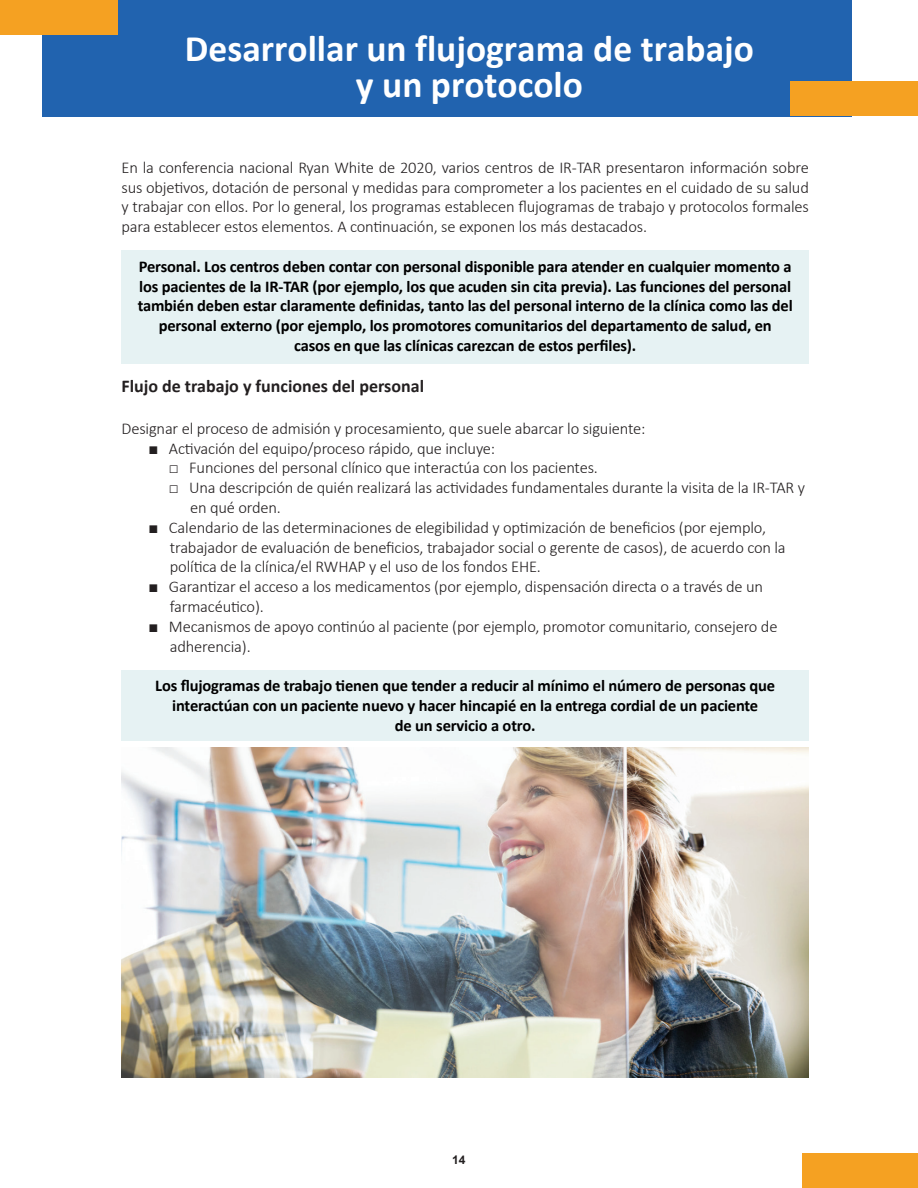
<style>
.page{position:relative;width:918px;height:1188px;background:#fff}
.page>*{position:absolute;margin:0;border:0;box-sizing:border-box;transform-origin:0 0}
.t1{font:700 37.5px/36px "Calibri";color:#fff;text-align:center}
.t2{font:700 18px "Calibri";color:#231f20}
.t3{font:300 16.5px/19.8px "Calibri";letter-spacing:-.01em;color:#231f20}
.t4{font:700 16.5px/19.8px "Calibri";letter-spacing:-.01em;color:#000;text-align:center}
.t5{font:700 12px "Arial";color:#231f20}
.s1{font-family:"Arial";font-weight:700}
</style>
<div class="page">
<div style="left:42px;top:0;width:810px;height:116px;background:#2163af"></div>
<div style="left:0;top:0;width:117px;height:35px;background:#f5a122"></div>
<div style="left:790px;top:81px;width:128px;height:35px;background:#f5a122"></div>
<div style="left:122px;top:250px;width:687px;height:114px;background:#e6f2f3"></div>
<div style="left:122px;top:670px;width:687px;height:71px;background:#e6f2f3"></div>
<div style="left:802px;top:1153px;width:116px;height:35px;background:#f5a122"></div>
<img style="left:122px;top:748px;width:687px;height:330px">
<h1 class="t1" style="left:185px;top:29px;width:571px">Desarrollar un flujograma de trabajo y un protocolo</h1>
<p class="t3" style="left:122px;top:157px;width:689px;text-align:justify">En la conferencia nacional Ryan White de 2020, varios centros de IR-TAR presentaron información sobre sus objetivos, dotación de personal y medidas para comprometer a los pacientes en el cuidado de su salud y trabajar con ellos. Por lo general, los programas establecen flujogramas de trabajo y protocolos formales para establecer estos elementos. A continuación, se exponen los más destacados.</p>
<p class="t4" style="left:138px;top:256px;width:657px">Personal. Los centros deben contar con personal disponible para atender en cualquier momento a los pacientes de la IR-TAR (por ejemplo, los que acuden sin cita previa). Las funciones del personal también deben estar claramente definidas, tanto las del personal interno de la clínica como las del personal externo (por ejemplo, los promotores comunitarios del departamento de salud, en<br>casos en que las clínicas carezcan de estos perfiles).</p>
<p class="t2" style="left:122px;top:374px;width:304px">Flujo de trabajo y funciones del personal</p>
<p class="t3" style="left:122px;top:418px;width:526px">Designar el proceso de admisión y procesamiento, que suele abarcar lo siguiente:</p>
<p class="t3" style="left:148px;top:438px;width:348px"><span class="s1">■</span> Activación del equipo/proceso rápido, que incluye:</p>
<p class="t3" style="left:169px;top:458px;width:431px"><span class="s1">□</span> Funciones del personal clínico que interactúa con los pacientes.</p>
<p class="t3" style="left:190px;top:478px;width:616px;text-indent:-21px"><span class="s1">□</span> Una descripción de quién realizará las actividades fundamentales durante la visita de la IR-TAR y en qué orden.</p>
<p class="t3" style="left:170px;top:517px;width:617px;text-indent:-21px"><span class="s1">■</span> Calendario de las determinaciones de elegibilidad y optimización de beneficios (por ejemplo, trabajador de evaluación de beneficios, trabajador social o gerente de casos), de acuerdo con la política de la clínica/el RWHAP y el uso de los fondos EHE.</p>
<p class="t3" style="left:170px;top:577px;width:595px;text-indent:-21px"><span class="s1">■</span> Garantizar el acceso a los medicamentos (por ejemplo, dispensación directa o a través de un farmacéutico).</p>
<p class="t3" style="left:170px;top:616px;width:609px;text-indent:-21px"><span class="s1">■</span> Mecanismos de apoyo continúo al paciente (por ejemplo, promotor comunitario, consejero de adherencia).</p>
<p class="t4" style="left:155px;top:675px;width:621px">Los flujogramas de trabajo tienen que tender a reducir al mínimo el número de personas que interactúan con un paciente nuevo y hacer hincapié en la entrega cordial de un paciente<br>de un servicio a otro.</p>
<p class="t5" style="left:452px;top:1152px;width:15px">14</p>
</div>
